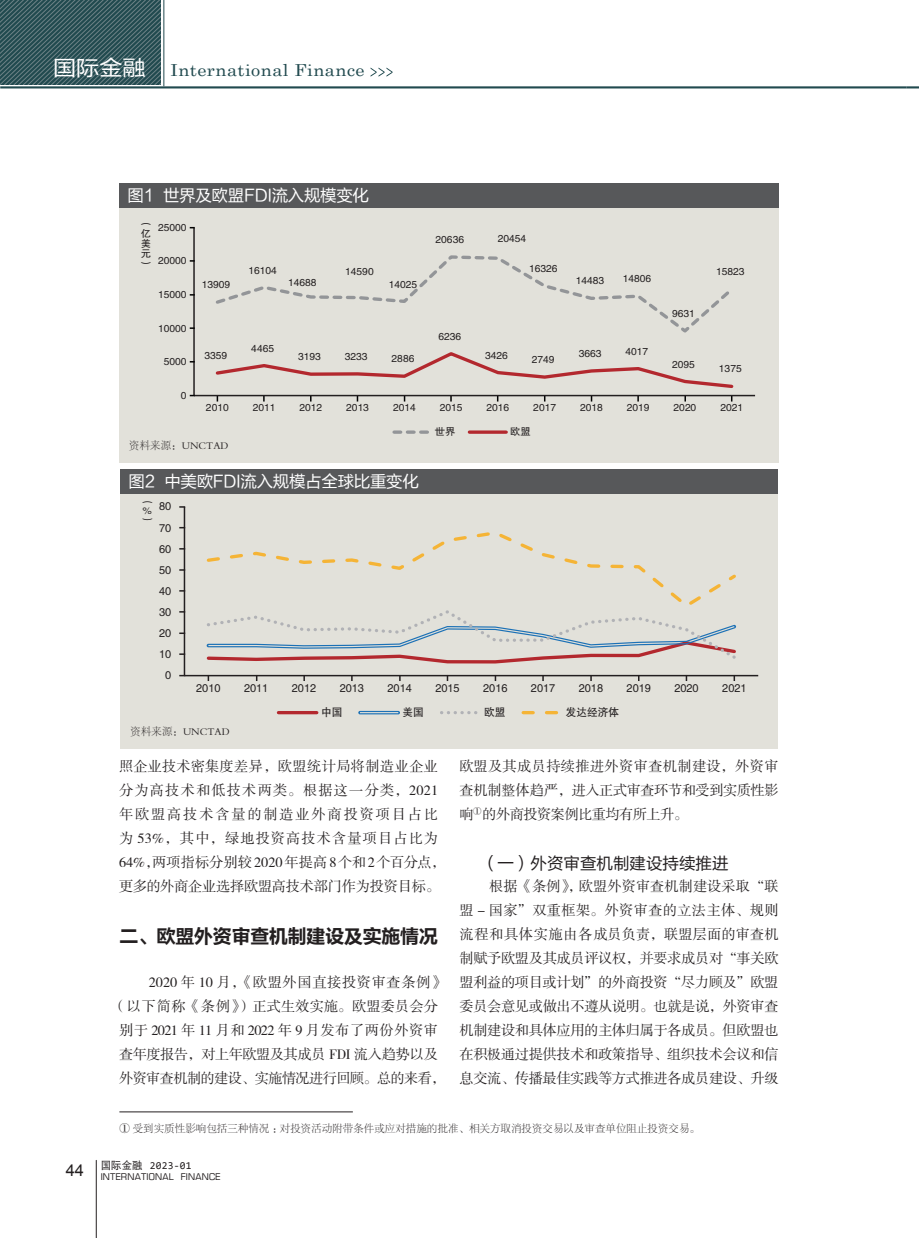
<style>
.page{position:relative;width:919px;height:1238px;background:#fff}
.page>*{position:absolute;margin:0;border:0;box-sizing:border-box;transform-origin:0 0}
.一级小标题{font:19.5px "FZLTCHK GBK1 0";letter-spacing:-.04em;color:#231f20}
.t1{font:16.5px "FZLTHK GBK1 0";letter-spacing:-.02em;color:#fff}
.t2{font:16.5px "Century Schoolbook";letter-spacing:.025em;color:#214a4f;scale:1.1 1}
.二级小标题{font:16.5px "FZLTHK GBK1 0";color:#231f20}
._4_正文{font:14.25px/24px "FZSSJW GB1 0";letter-spacing:-.015em;color:#231f20;text-align:justify}
._4_正文-2{font:14.25px/24px "FZSSJW GB1 0";letter-spacing:.025em;color:#231f20}
._4_正文-3{font:14.25px "FZSSJW GB1 0";letter-spacing:.035em;color:#231f20}
._4_正文-4{font:14.25px "FZSSJW GB1 0";letter-spacing:-.04em;color:#231f20}
._4_正文-5{font:14.25px "FZSSJW GB1 0";letter-spacing:-.045em;color:#231f20}
._4_正文-6{font:14.25px "FZSSJW GB1 0";letter-spacing:.04em;color:#231f20}
._4_正文-7{font:14.25px "FZSSJW GB1 0";letter-spacing:.005em;color:#231f20}
.t3{font:11.25px "FZHTJW GB1 0";color:#231f20}
.t4{font:11.1px "FZHTJW GB1 0";color:#231f20}
.脚注_带线{font:10.5px "FZSYJW GB1 0";color:#231f20}
.t5{font:10.5px "Consolas";letter-spacing:.025em;color:#231f20}
.t6{font:10.05px/10.1px "FZHTJW GB1 0";color:#231f20;text-align:justify}
.t7{font:9.45px/8.7px "FZHTJW GB1 0";color:#231f20;text-align:justify;scale:1.13 1}
.t8{font:9px "Eurostile";letter-spacing:.025em;color:#231f20}
.s1{font-family:"FZLTHJW GB1 0";font-size:21px;color:#fff}
.s2{font-family:"DFP Hei W5 GB"}
</style>
<div class="page">
<svg style="left:0;top:0;width:160px;height:85px;background:#385b5f"></svg>
<hr style="left:0;top:86px;width:906px;height:2px;background:#214a4f">
<svg style="left:370px;top:68px;width:22px;height:9px"></svg>
<hr style="left:163px;top:0;width:1px;height:86px;background:#214a4f">
<svg style="left:906px;top:86px;width:12px;height:2px"></svg>
<hr style="left:96px;top:1160px;width:1px;height:77px;background:#231f20">
<div style="left:119px;top:198px;width:659px;height:265px;background:#e2e1da"></div>
<div style="left:119px;top:183px;width:659px;height:24px;background:#57585a"></div>
<hr style="left:193px;top:228px;width:2px;height:167px;background:#231f20">
<hr style="left:194px;top:395px;width:561px;height:1px;background:#231f20">
<svg style="left:215px;top:255px;width:514px;height:78px"></svg>
<svg style="left:215px;top:352px;width:519px;height:36px"></svg>
<svg style="left:394px;top:430px;width:35px;height:4px"></svg>
<svg style="left:469px;top:430px;width:37px;height:4px"></svg>
<div style="left:120px;top:484px;width:657px;height:265px;background:#e2e1da"></div>
<div style="left:120px;top:469px;width:657px;height:24px;background:#57585a"></div>
<hr style="left:184px;top:507px;width:1px;height:168px;background:#231f20">
<hr style="left:184px;top:675px;width:574px;height:1px;background:#231f20">
<svg style="left:206px;top:532px;width:530px;height:132px"></svg>
<hr style="left:278px;top:711px;width:39px;height:3px;background:#b3282e">
<svg style="left:358px;top:711px;width:42px;height:3px"></svg>
<svg style="left:441px;top:711px;width:37px;height:3px"></svg>
<svg style="left:523px;top:711px;width:36px;height:3px"></svg>
<hr style="left:119px;top:1111px;width:234px;height:1px;background:#231f20">
<p class="t2" style="left:53px;top:56px;width:284px"><span class="s1">国际金融</span> International Finance</p>
<p class="t1" style="left:127px;top:186px;width:243px">图1 世界及欧盟FDI流入规模变化</p>
<p class="t6" style="left:141px;top:218px;width:11px">︵亿美元︶</p>
<p class="t6" style="left:158px;top:222px;width:30px">25000</p>
<p class="t6" style="left:158px;top:256px;width:30px">20000</p>
<p class="t6" style="left:158px;top:289px;width:30px">15000</p>
<p class="t6" style="left:158px;top:323px;width:30px">10000</p>
<p class="t6" style="left:164px;top:357px;width:24px">5000</p>
<p class="t6" style="left:181px;top:390px;width:7px">0</p>
<p class="t6" style="left:202px;top:280px;width:30px">13909</p>
<p class="t6" style="left:204px;top:351px;width:24px">3359</p>
<p class="t6" style="left:248px;top:265px;width:30px">16104</p>
<p class="t6" style="left:288px;top:277px;width:30px">14688</p>
<p class="t6" style="left:345px;top:266px;width:30px">14590</p>
<p class="t6" style="left:389px;top:279px;width:30px">14025</p>
<p class="t6" style="left:251px;top:343px;width:24px">4465</p>
<p class="t6" style="left:298px;top:352px;width:24px">3193</p>
<p class="t6" style="left:345px;top:351px;width:24px">3233</p>
<p class="t6" style="left:391px;top:354px;width:24px">2886</p>
<p class="t6" style="left:435px;top:235px;width:30px">20636</p>
<p class="t6" style="left:497px;top:233px;width:30px">20454</p>
<p class="t6" style="left:438px;top:331px;width:24px">6236</p>
<p class="t6" style="left:529px;top:264px;width:30px">16326</p>
<p class="t6" style="left:485px;top:350px;width:24px">3426</p>
<p class="t6" style="left:532px;top:355px;width:24px">2749</p>
<p class="t6" style="left:576px;top:276px;width:30px">14483</p>
<p class="t6" style="left:622px;top:274px;width:30px">14806</p>
<p class="t6" style="left:578px;top:349px;width:24px">3663</p>
<p class="t6" style="left:625px;top:346px;width:24px">4017</p>
<p class="t6" style="left:672px;top:308px;width:24px">9631</p>
<p class="t6" style="left:672px;top:359px;width:24px">2095</p>
<p class="t6" style="left:716px;top:267px;width:30px">15823</p>
<p class="t6" style="left:719px;top:364px;width:24px">1375</p>
<p class="t6" style="left:206px;top:402px;width:24px">2010</p>
<p class="t6" style="left:253px;top:402px;width:24px">2011</p>
<p class="t6" style="left:299px;top:402px;width:24px">2012</p>
<p class="t6" style="left:346px;top:402px;width:24px">2013</p>
<p class="t6" style="left:393px;top:402px;width:24px">2014</p>
<p class="t6" style="left:440px;top:402px;width:24px">2015</p>
<p class="t6" style="left:486px;top:402px;width:24px">2016</p>
<p class="t6" style="left:533px;top:402px;width:24px">2017</p>
<p class="t6" style="left:580px;top:402px;width:24px">2018</p>
<p class="t6" style="left:626px;top:402px;width:24px">2019</p>
<p class="t6" style="left:673px;top:402px;width:24px">2020</p>
<p class="t6" style="left:720px;top:402px;width:24px">2021</p>
<p class="t6" style="left:435px;top:427px;width:22px">世界</p>
<p class="t6" style="left:510px;top:427px;width:22px">欧盟</p>
<p class="脚注_带线" style="left:129px;top:440px;width:101px">资料来源：UNCTAD</p>
<p class="t1" style="left:129px;top:472px;width:292px">图2 中美欧FDI流入规模占全球比重变化</p>
<p class="t7" style="left:142px;top:497px;width:10px">︵ % ︶</p>
<p class="t3" style="left:159px;top:500px;width:14px">80</p>
<p class="t3" style="left:159px;top:521px;width:14px">70</p>
<p class="t3" style="left:159px;top:542px;width:14px">60</p>
<p class="t3" style="left:159px;top:563px;width:14px">50</p>
<p class="t3" style="left:159px;top:584px;width:14px">40</p>
<p class="t3" style="left:159px;top:605px;width:14px">30</p>
<p class="t3" style="left:159px;top:626px;width:14px">20</p>
<p class="t3" style="left:159px;top:648px;width:14px">10</p>
<p class="t3" style="left:165px;top:669px;width:8px">0</p>
<p class="t3" style="left:196px;top:682px;width:26px">2010</p>
<p class="t3" style="left:244px;top:682px;width:26px">2011</p>
<p class="t3" style="left:292px;top:682px;width:26px">2012</p>
<p class="t3" style="left:339px;top:682px;width:26px">2013</p>
<p class="t3" style="left:387px;top:682px;width:26px">2014</p>
<p class="t3" style="left:435px;top:682px;width:26px">2015</p>
<p class="t3" style="left:483px;top:682px;width:26px">2016</p>
<p class="t3" style="left:531px;top:682px;width:26px">2017</p>
<p class="t3" style="left:578px;top:682px;width:26px">2018</p>
<p class="t3" style="left:626px;top:682px;width:26px">2019</p>
<p class="t3" style="left:674px;top:682px;width:26px">2020</p>
<p class="t3" style="left:722px;top:682px;width:26px">2021</p>
<p class="t4" style="left:321px;top:706px;width:23px">中国</p>
<p class="t4" style="left:402px;top:706px;width:23px">美国</p>
<p class="t4" style="left:484px;top:706px;width:23px">欧盟</p>
<p class="t4" style="left:565px;top:706px;width:55px">发达经济体</p>
<p class="脚注_带线" style="left:130px;top:726px;width:101px">资料来源：UNCTAD</p>
<p class="_4_正文-2" style="left:119px;top:754px;width:328px">照企业技术密集度差异，欧盟统计局将制造业企业分为高技术和低技术两类。根据这一分类，2021年欧盟高技术含量的制造业外商投资项目占比为 53%，其中，绿地投资高技术含量项目占比为<br>64%，两项指标分别较 2020 年提高 8个和2个百分点，更多的外商企业选择欧盟高技术部门作为投资目标。</p>
<p class="一级小标题" style="left:119px;top:925px;width:320px">二、欧盟外资审查机制建设及实施情况</p>
<p class="_4_正文-6" style="left:149px;top:974px;width:298px">2020 年 10 月，《欧盟外国直接投资审查条例》</p>
<p class="_4_正文-7" style="left:112px;top:998px;width:327px">（以下简称《条例》）正式生效实施。欧盟委员会分</p>
<p class="_4_正文-3" style="left:119px;top:1022px;width:320px">别于 2021 年 11 月和 2022 年 9 月发布了两份外资审</p>
<p class="_4_正文-4" style="left:119px;top:1046px;width:320px">查年度报告，对上年欧盟及其成员 FDI 流入趋势以及</p>
<p class="_4_正文-5" style="left:119px;top:1070px;width:328px">外资审查机制的建设、实施情况进行回顾。总的来看，</p>
<p class="_4_正文" style="left:459px;top:754px;width:320px">欧盟及其成员持续推进外资审查机制建设，外资审查机制整体趋严，进入正式审查环节和受到实质性影响<sup>①</sup>的外商投资案例比重均有所上升。</p>
<p class="二级小标题" style="left:481px;top:854px;width:249px">（一）外资审查机制建设持续推进</p>
<p class="_4_正文" style="left:459px;top:874px;width:320px;text-indent:30px">根据《条例》，欧盟外资审查机制建设采取“联盟 - 国家”双重框架。外资审查的立法主体、规则流程和具体实施由各成员负责，联盟层面的审查机制赋予欧盟及其成员评议权，并要求成员对“事关欧盟利益的项目或计划”的外商投资“尽力顾及”欧盟委员会意见或做出不遵从说明。也就是说，外资审查机制建设和具体应用的主体归属于各成员。但欧盟也在积极通过提供技术和政策指导、组织技术会议和信息交流、传播最佳实践等方式推进各成员建设、升级</p>
<p class="脚注_带线" style="left:119px;top:1122px;width:582px">① 受到实质性影响包括三种情况：对投资活动附带条件或应对措施的批准、相关方取消投资交易以及审查单位阻止投资交易。</p>
<p class="t5" style="left:101px;top:1158px;width:92px"><span class="s2">国际金融</span> 2023-01</p>
<p class="t8" style="left:66px;top:1171px;width:156px"><sup>44</sup> INTERNATIONAL FINANCE</p>
</div>
